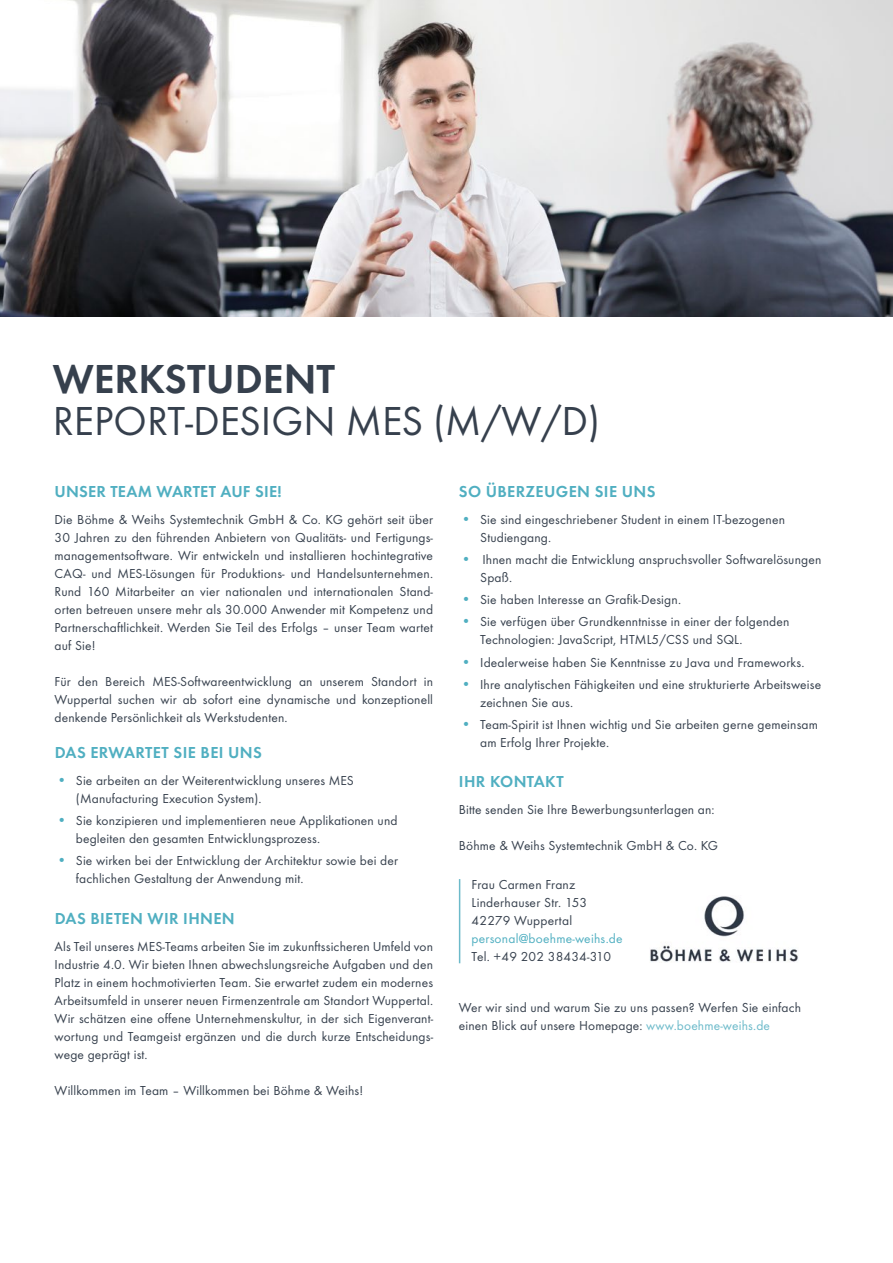
<style>
.page{position:relative;width:893px;height:1263px;background:#fff}
.page>*{position:absolute;margin:0;border:0;box-sizing:border-box;transform-origin:0 0}
.t1{font:42px "Function Pro";color:#36404d}
.t2{font:600 42px "Function Pro";color:#36404d}
.t3{font:600 16.5px "Function Pro";letter-spacing:.02em;color:#50afc1}
.t4{font:13.5px/18px "Function Pro";letter-spacing:.01em;color:#36404d}
.t5{font:13.5px "Function Pro";letter-spacing:.015em;color:#50afc1}
.s1{font-size:15px;color:#50afc1}
.s2{color:#6cbaca}
</style>
<div class="page">
<hr style="left:459px;top:879px;width:1px;height:84px;background:#6cbaca">
<img style="left:650px;top:896px;width:148px;height:66px">
<img style="left:0;top:0;width:893px;height:317px">
<h1 class="t2" style="left:53px;top:353px;width:284px">WERKSTUDENT</h1>
<h1 class="t1" style="left:53px;top:396px;width:549px">REPORT-DESIGN MES (M/W/D)</h1>
<p class="t3" style="left:55px;top:481px;width:228px">UNSER TEAM WARTET AUF SIE!</p>
<p class="t4" style="left:55px;top:510px;width:380px;text-align:justify">Die Böhme &amp; Weihs Systemtechnik GmbH &amp; Co. KG gehört seit über 30 Jahren zu den führenden Anbietern von Qualitäts- und Fertigungs&shy;managementsoftware. Wir entwickeln und installieren hochintegrative CAQ- und MES-Lösungen für Produktions- und Handelsunternehmen.<br>Rund 160 Mitarbeiter an vier nationalen und internationalen Stand&shy;orten betreuen unsere mehr als 30.000 Anwender mit Kompetenz und Partnerschaftlichkeit. Werden Sie Teil des Erfolgs – unser Team wartet auf Sie!</p>
<p class="t4" style="left:55px;top:672px;width:380px;text-align:justify">Für den Bereich MES-Softwareentwicklung an unserem Standort in Wuppertal suchen wir ab sofort eine dynamische und konzeptionell denkende Persönlichkeit als Werkstudenten.</p>
<p class="t3" style="left:55px;top:742px;width:209px">DAS ERWARTET SIE BEI UNS</p>
<p class="t4" style="left:76px;top:771px;width:280px;text-indent:-19px"><span class="s1">•</span> Sie arbeiten an der Weiterentwicklung unseres MES (Manufacturing Execution System).</p>
<p class="t4" style="left:76px;top:812px;width:323px;text-indent:-19px"><span class="s1">•</span> Sie konzipieren und implementieren neue Applikationen und begleiten den gesamten Entwicklungsprozess.</p>
<p class="t4" style="left:76px;top:852px;width:324px;text-indent:-19px"><span class="s1">•</span> Sie wirken bei der Entwicklung der Architektur sowie bei der fachlichen Gestaltung der Anwendung mit.</p>
<p class="t3" style="left:55px;top:908px;width:182px">DAS BIETEN WIR IHNEN</p>
<p class="t4" style="left:55px;top:937px;width:380px;text-align:justify">Als Teil unseres MES-Teams arbeiten Sie im zukunftssicheren Umfeld von Industrie 4.0. Wir bieten Ihnen abwechslungsreiche Aufgaben und den Platz in einem hochmotivierten Team. Sie erwartet zudem ein modernes Arbeitsumfeld in unserer neuen Firmenzentrale am Standort Wuppertal.<br>Wir schätzen eine offene Unternehmenskultur, in der sich Eigenverant&shy;wortung und Teamgeist ergänzen und die durch kurze Entscheidungs&shy;wege geprägt ist.</p>
<p class="t4" style="left:55px;top:1081px;width:310px">Willkommen im Team – Willkommen bei Böhme &amp; Weihs!</p>
<p class="t3" style="left:459px;top:481px;width:198px">SO ÜBERZEUGEN SIE UNS</p>
<p class="t4" style="left:480px;top:510px;width:306px;text-indent:-19px"><span class="s1">•</span> Sie sind eingeschriebener Student in einem IT-bezogenen<br>Studiengang.</p>
<p class="t4" style="left:480px;top:550px;width:343px;text-indent:-19px"><span class="s1">•</span> Ihnen macht die Entwicklung anspruchsvoller Softwarelösungen<br>Spaß.</p>
<p class="t4" style="left:461px;top:591px;width:222px"><span class="s1">•</span> Sie haben Interesse an Grafik-Design.</p>
<p class="t4" style="left:480px;top:613px;width:311px;text-indent:-19px"><span class="s1">•</span> Sie verfügen über Grundkenntnisse in einer der folgenden<br>Technologien: JavaScript, HTML5/CSS und SQL.</p>
<p class="t4" style="left:461px;top:653px;width:345px"><span class="s1">•</span> Idealerweise haben Sie Kenntnisse zu Java und Frameworks.</p>
<p class="t4" style="left:480px;top:675px;width:343px;text-indent:-19px"><span class="s1">•</span> Ihre analytischen Fähigkeiten und eine strukturierte Arbeitsweise zeichnen Sie aus.</p>
<p class="t4" style="left:480px;top:716px;width:339px;text-indent:-19px"><span class="s1">•</span> Team-Spirit ist Ihnen wichtig und Sie arbeiten gerne gemeinsam am Erfolg Ihrer Projekte.</p>
<p class="t3" style="left:459px;top:772px;width:106px">IHR KONTAKT</p>
<p class="t4" style="left:459px;top:801px;width:257px">Bitte senden Sie Ihre Bewerbungsunterlagen an:</p>
<p class="t4" style="left:459px;top:837px;width:261px">Böhme &amp; Weihs Systemtechnik GmbH &amp; Co. KG</p>
<p class="t4" style="left:472px;top:876px;width:117px">Frau Carmen Franz<br>Linderhauser Str. 153<br>42279 Wuppertal</p>
<p class="t5" style="left:472px;top:931px;width:153px">personal@boehme-weihs.de</p>
<p class="t4" style="left:472px;top:948px;width:141px">Tel. +49 202 38434-310</p>
<p class="t4" style="left:459px;top:999px;width:344px">Wer wir sind und warum Sie zu uns passen? Werfen Sie einfach einen Blick auf unsere Homepage: <span class="s2">www.boehme-weihs.de</span></p>
</div>
